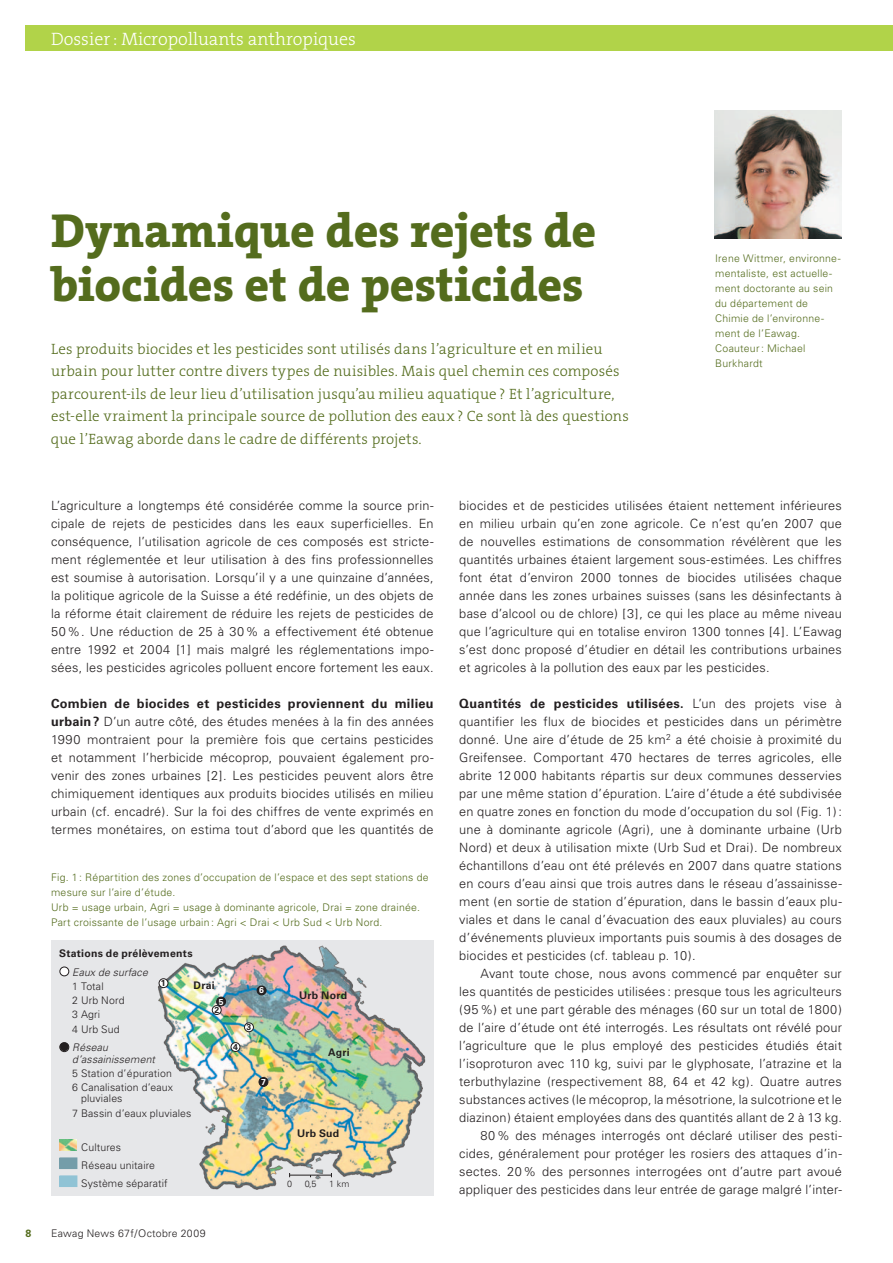
<style>
.page{position:relative;width:893px;height:1263px;background:#fff}
.page>*{position:absolute;margin:0;border:0;box-sizing:border-box;transform-origin:0 0}
.t1{font:800 48px/54px "The Serif B8";letter-spacing:-.005em;color:#546c1d}
.t2{font:300 18px "The Serif B3";color:#fff}
.t3{font:300 15px/22.5px "The Serif B3";letter-spacing:.01em;color:#546c1d}
.t4{font:300 12.75px/18px "Univers";letter-spacing:.015em;color:#231f20;text-align:justify}
.t5{font:300 10.5px/15px "Univers";letter-spacing:.025em;color:#546c1d}
.t6{font:300 10.5px/14.2px "Univers";letter-spacing:.015em;color:#231f20}
.t7{font:700 10.5px "Univers";letter-spacing:.025em;color:#231f20}
.t8{font:italic 300 10.5px/11.2px "Univers";letter-spacing:.01em;color:#231f20}
.t9{font:700 10.5px "Univers";color:#546c1d}
.t10{font:300 9px "Univers";color:#231f20}
.t11{font:700 8.7px "Univers";color:#231f20}
.t12{font:700 8.7px "Univers";color:#fff}
.s1{font-weight:700}
.s2{color:#e6e7e9}
</style>
<div class="page">
<div style="left:26px;top:26px;width:867px;height:25px;background:#b1d349"></div>
<img style="left:714px;top:111px;width:128px;height:127px">
<div style="left:51px;top:940px;width:383px;height:255px;background:#e6e7e9"></div>
<img style="left:158px;top:945px;width:268px;height:245px">
<div style="left:217px;top:997px;width:9px;height:9px;background:#231f20;border-radius:50%"></div>
<div style="left:216px;top:997px;width:10px;height:9px;border:1px solid #231f20;border-radius:50%"></div>
<div style="left:259px;top:1077px;width:9px;height:9px;background:#231f20;border-radius:50%"></div>
<div style="left:259px;top:1077px;width:9px;height:10px;border:1px solid #231f20;border-radius:50%"></div>
<div style="left:159px;top:979px;width:9px;height:8px;background:#fff;border-radius:50%"></div>
<div style="left:159px;top:978px;width:9px;height:10px;border:1px solid #231f20;border-radius:50%"></div>
<div style="left:212px;top:1005px;width:9px;height:9px;background:#fff;border-radius:50%"></div>
<div style="left:212px;top:1005px;width:10px;height:10px;border:1px solid #231f20;border-radius:50%"></div>
<div style="left:244px;top:1023px;width:9px;height:9px;background:#fff;border-radius:50%"></div>
<div style="left:244px;top:1022px;width:10px;height:10px;border:1px solid #231f20;border-radius:50%"></div>
<div style="left:231px;top:1042px;width:9px;height:9px;background:#fff;border-radius:50%"></div>
<div style="left:231px;top:1042px;width:9px;height:10px;border:1px solid #231f20;border-radius:50%"></div>
<div style="left:257px;top:986px;width:9px;height:9px;background:#231f20;border-radius:50%"></div>
<div style="left:257px;top:986px;width:9px;height:9px;border:1px solid #231f20;border-radius:50%"></div>
<div style="left:59px;top:966px;width:10px;height:10px;border:1px solid #231f20;border-radius:50%"></div>
<div style="left:59px;top:1042px;width:10px;height:10px;border:1px solid #231f20;border-radius:50%"></div>
<hr style="left:290px;top:1175px;width:41px;height:1px;background:#231f20">
<div style="left:60px;top:1158px;width:17px;height:10px;background:#749da9"></div>
<div style="left:60px;top:1157px;width:17px;height:12px;border:1px solid #749da9"></div>
<img style="left:60px;top:1140px;width:17px;height:10px">
<div style="left:60px;top:1176px;width:17px;height:10px;background:#90c3d5"></div>
<div style="left:60px;top:1175px;width:17px;height:12px;border:1px solid #90c3d5"></div>
<svg style="left:60px;top:967px;width:9px;height:9px"></svg>
<svg style="left:60px;top:1043px;width:9px;height:8px"></svg>
<h2 class="t2" style="left:51px;top:29px;width:306px">Dossier : Micropolluants anthropiques</h2>
<h1 class="t1" style="left:51px;top:206px;width:547px">Dynamique des rejets de biocides et de pesticides</h1>
<p class="t3" style="left:51px;top:338px;width:579px">Les produits biocides et les pesticides sont utilisés dans l’agriculture et en milieu urbain pour lutter contre divers types de nuisibles. Mais quel chemin ces composés parcourent-ils de leur lieu d’utilisation jusqu’au milieu aquatique ? Et l’agriculture, est-elle vraiment la principale source de pollution des eaux ? Ce sont là des questions que l’Eawag aborde dans le cadre de différents projets.</p>
<p class="t5" style="left:715px;top:251px;width:127px">Irene Wittmer, environne&shy;mentaliste, est actuelle&shy;ment doctorante au sein du département de<br>Chimie de l’environne&shy;ment de l’Eawag.<br>Coauteur: Michael<br>Burkhardt</p>
<p class="t4" style="left:51px;top:496px;width:384px">L’agriculture a longtemps été considérée comme la source prin&shy;cipale de rejets de pesticides dans les eaux superficielles. En conséquence, l’utilisation agricole de ces composés est stricte&shy;ment réglementée et leur utilisation à des fins professionnelles est soumise à autorisation. Lorsqu’il y a une quinzaine d’années, la politique agricole de la Suisse a été redéfinie, un des objets de la réforme était clairement de réduire les rejets de pesticides de 50%. Une réduction de 25 à 30% a effectivement été obtenue entre 1992 et 2004 [1] mais malgré les réglementations impo&shy;sées, les pesticides agricoles polluent encore fortement les eaux.</p>
<p class="t4" style="left:51px;top:694px;width:384px"><span class="s1">Combien de biocides et pesticides proviennent du milieu urbain?</span> D’un autre côté, des études menées à la fin des années 1990 montraient pour la première fois que certains pesticides et notamment l’herbicide mécoprop, pouvaient également pro&shy;venir des zones urbaines [2]. Les pesticides peuvent alors être chimiquement identiques aux produits biocides utilisés en milieu urbain (cf. encadré). Sur la foi des chiffres de vente exprimés en termes monétaires, on estima tout d’abord que les quantités de</p>
<p class="t5" style="left:51px;top:870px;width:379px">Fig. 1 : Répartition des zones d’occupation de l’espace et des sept stations de mesure sur l’aire d’étude.<br>Urb = usage urbain, Agri = usage à dominante agricole, Drai = zone drainée.<br>Part croissante de l’usage urbain : Agri &lt; Drai &lt; Urb Sud &lt; Urb Nord.</p>
<p class="t7" style="left:59px;top:947px;width:135px">Stations de prélèvements</p>
<p class="t8" style="left:72px;top:966px;width:77px">Eaux de surface</p>
<p class="t6" style="left:72px;top:979px;width:54px">1 Total<br>2 Urb Nord<br>3 Agri<br>4 Urb Sud</p>
<p class="t8" style="left:72px;top:1042px;width:84px">Réseau d’assainissement</p>
<p class="t6" style="left:72px;top:1066px;width:102px">5 Station d’épuration<br>6 Canalisation d’eaux</p>
<p class="t6" style="left:72px;top:1092px;width:121px"><span class="s2">6</span> pluviales<br>7 Bassin d’eaux pluviales</p>
<p class="t6" style="left:81px;top:1138px;width:88px;line-height:18px">Cultures<br>Réseau unitaire<br>Système séparatif</p>
<p class="t11" style="left:161px;top:978px;width:6px">1</p>
<p class="t7" style="left:194px;top:979px;width:23px">Drai</p>
<p class="t12" style="left:219px;top:996px;width:6px">5</p>
<p class="t11" style="left:214px;top:1005px;width:6px">2</p>
<p class="t12" style="left:259px;top:985px;width:6px">6</p>
<p class="t11" style="left:233px;top:1042px;width:6px">4</p>
<p class="t11" style="left:247px;top:1022px;width:6px">3</p>
<p class="t12" style="left:261px;top:1077px;width:6px">7</p>
<p class="t9" style="left:26px;top:1227px;width:7px">8</p>
<p class="t6" style="left:51px;top:1226px;width:156px">Eawag News 67f/Octobre 2009</p>
<p class="t7" style="left:299px;top:989px;width:49px">Urb Nord</p>
<p class="t7" style="left:328px;top:1046px;width:23px">Agri</p>
<p class="t7" style="left:297px;top:1127px;width:44px">Urb Sud</p>
<p class="t10" style="left:287px;top:1178px;width:7px">0</p>
<p class="t10" style="left:305px;top:1178px;width:13px">0,5</p>
<p class="t10" style="left:329px;top:1178px;width:22px">1 km</p>
<p class="t4" style="left:459px;top:496px;width:384px">biocides et de pesticides utilisées étaient nettement inférieures en milieu urbain qu’en zone agricole. Ce n’est qu’en 2007 que de nouvelles estimations de consommation révélèrent que les quantités urbaines étaient largement sous-estimées. Les chiffres font état d’environ 2000 tonnes de biocides utilisées chaque année dans les zones urbaines suisses (sans les désinfectants à base d’alcool ou de chlore) [3], ce qui les place au même niveau que l’agriculture qui en totalise environ 1300 tonnes [4]. L’Eawag s’est donc proposé d’étudier en détail les contributions urbaines et agricoles à la pollution des eaux par les pesticides.</p>
<p class="t4" style="left:459px;top:695px;width:384px"><span class="s1">Quantités de pesticides utilisées.</span> L’un des projets vise à quantifier les flux de biocides et pesticides dans un périmètre donné. Une aire d’étude de 25 km<sup>2</sup> a été choisie à proximité du Greifensee. Comportant 470 hectares de terres agricoles, elle abrite 12 000 habitants répartis sur deux communes desservies par une même station d’épuration. L’aire d’étude a été subdivisée en quatre zones en fonction du mode d’occupation du sol (Fig. 1) : une à dominante agricole (Agri), une à dominante urbaine (Urb Nord) et deux à utilisation mixte (Urb Sud et Drai). De nombreux échantillons d’eau ont été prélevés en 2007 dans quatre stations en cours d’eau ainsi que trois autres dans le réseau d’assainisse&shy;ment (en sortie de station d’épuration, dans le bassin d’eaux plu&shy;viales et dans le canal d’évacuation des eaux pluviales) au cours d’événements pluvieux importants puis soumis à des dosages de biocides et pesticides (cf. tableau p. 10).</p>
<p class="t4" style="left:459px;top:964px;width:384px;text-align:right">Avant toute chose, nous avons commencé par enquêter sur<br>les quantités de pesticides utilisées : presque tous les agriculteurs (95%) et une part gérable des ménages (60 sur un total de 1800) de l’aire d’étude ont été interrogés. Les résultats ont révélé pour l’agriculture que le plus employé des pesticides étudiés était l’isoproturon avec 110 kg, suivi par le glyphosate, l’atrazine et la terbuthylazine (respectivement 88, 64 et 42 kg). Quatre autres substances actives (le mécoprop, la mésotrione, la sulcotrione et le diazinon) étaient employées dans des quantités allant de 2 à 13 kg.<br>80% des ménages interrogés ont déclaré utiliser des pesti&shy;cides, généralement pour protéger les rosiers des attaques d’in&shy;sectes. 20% des personnes interrogées ont d’autre part avoué appliquer des pesticides dans leur entrée de garage malgré l’inter-</p>
</div>
